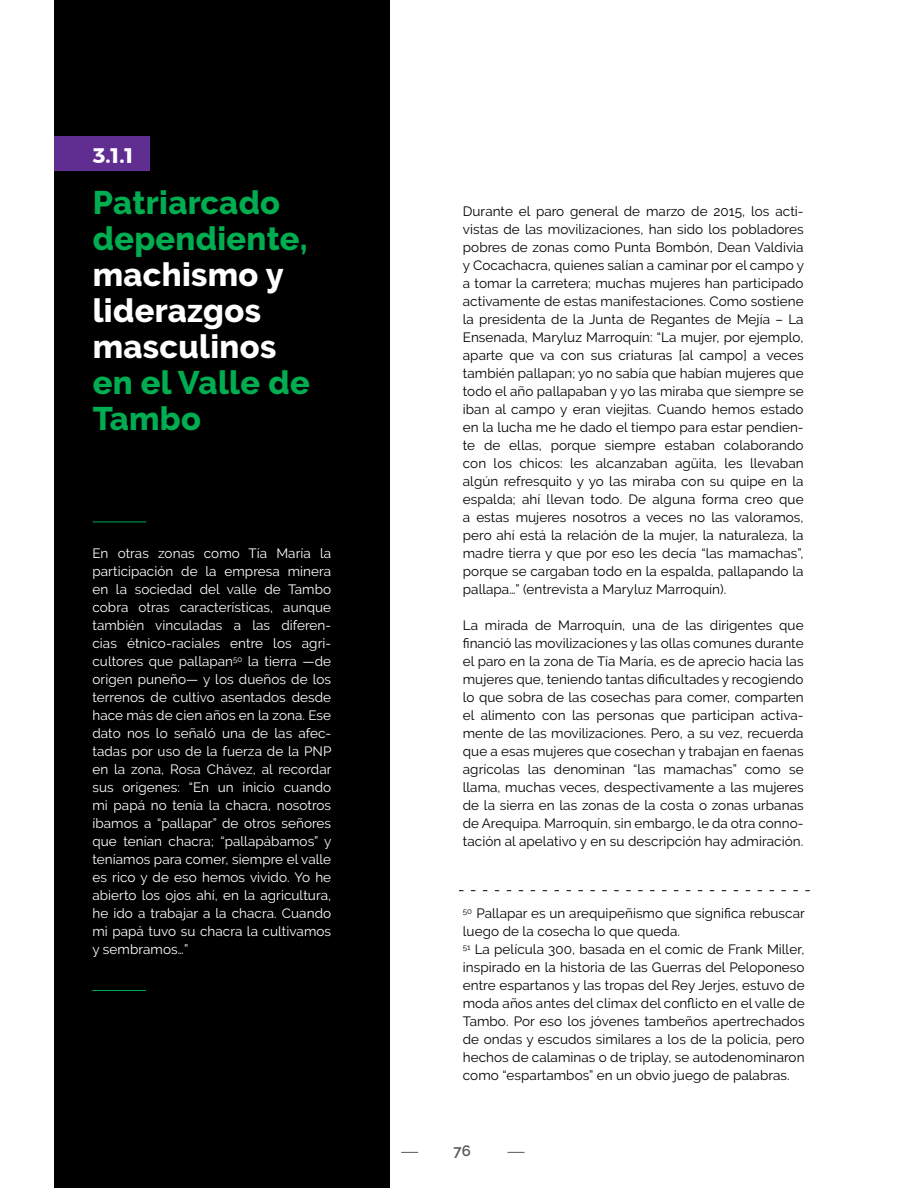
<style>
.page{position:relative;width:918px;height:1188px;background:#fff}
.page>*{position:absolute;margin:0;border:0;box-sizing:border-box;transform-origin:0 0}
.t1{font:800 32.55px/36px "Raleway";letter-spacing:.01em;color:#00ad50}
.t2{font:800 32.55px/36px "Raleway";letter-spacing:.01em;color:#fff}
.t3{font:700 21px "Montserrat";color:#fff}
.t4{font:600 15px "Raleway";color:#515a51}
.t5{font:13.5px/18px "Raleway";letter-spacing:.005em;color:#000;text-align:justify}
.t6{font:13.5px/18px "Raleway";letter-spacing:.005em;color:#fff;text-align:justify}
</style>
<div class="page">
<svg style="left:401px;top:1152px;width:17px;height:1px"></svg>
<svg style="left:508px;top:1152px;width:17px;height:1px"></svg>
<div style="left:54px;top:0;width:336px;height:1188px;background:#000"></div>
<hr style="left:93px;top:522px;width:53px;height:1px;background:#00ad50">
<hr style="left:92px;top:990px;width:54px;height:1px;background:#00ad50">
<div style="left:54px;top:137px;width:95px;height:34px;background:#602d91"></div>
<svg style="left:459px;top:890px;width:351px;height:1px"></svg>
<h2 class="t3" style="left:93px;top:139px;width:42px">3.1.1</h2>
<h1 class="t1" style="left:93px;top:184px;width:217px">Patriarcado dependiente,</h1>
<h1 class="t2" style="left:93px;top:256px;width:193px">machismo y liderazgos masculinos</h1>
<h1 class="t1" style="left:93px;top:364px;width:219px">en el Valle de<br>Tambo</h1>
<p class="t6" style="left:92px;top:544px;width:241px">En otras zonas como Tía María la participación de la empresa minera en la sociedad del valle de Tambo cobra otras características, aunque también vinculadas a las diferen&shy;cias étnico-raciales entre los agri&shy;cultores que pallapan<sup>50</sup> la tierra —de origen puneño— y los dueños de los terrenos de cultivo asentados desde hace más de cien años en la zona. Ese dato nos lo señaló una de las afec&shy;tadas por uso de la fuerza de la PNP en la zona, Rosa Chávez, al recordar sus orígenes: “En un inicio cuando mi papá no tenía la chacra, nosotros íbamos a “pallapar” de otros señores que tenían chacra; “pallapábamos” y teníamos para comer, siempre el valle es rico y de eso hemos vivido. Yo he abierto los ojos ahí, en la agricultura, he ido a trabajar a la chacra. Cuando mi papá tuvo su chacra la cultivamos y sembramos…”</p>
<p class="t5" style="left:463px;top:202px;width:343px">Durante el paro general de marzo de 2015, los acti&shy;vistas de las movilizaciones, han sido los pobladores pobres de zonas como Punta Bombón, Dean Valdivia y Cocachacra, quienes salían a caminar por el campo y a tomar la carretera; muchas mujeres han participado activamente de estas manifestaciones. Como sostiene la presidenta de la Junta de Regantes de Mejía – La Ensenada, Maryluz Marroquín: “La mujer, por ejemplo, aparte que va con sus criaturas [al campo] a veces también pallapan; yo no sabía que habían mujeres que todo el año pallapaban y yo las miraba que siempre se iban al campo y eran viejitas. Cuando hemos estado en la lucha me he dado el tiempo para estar pendien&shy;te de ellas, porque siempre estaban colaborando con los chicos: les alcanzaban agüita, les llevaban algún refresquito y yo las miraba con su quipe en la espalda; ahí llevan todo. De alguna forma creo que a estas mujeres nosotros a veces no las valoramos, pero ahí está la relación de la mujer, la naturaleza, la madre tierra y que por eso les decía “las mamachas”, porque se cargaban todo en la espalda, pallapando la pallapa…” (entrevista a Maryluz Marroquín).</p>
<p class="t5" style="left:463px;top:616px;width:342px">La mirada de Marroquín, una de las dirigentes que financió las movilizaciones y las ollas comunes durante el paro en la zona de Tía María, es de aprecio hacia las mujeres que, teniendo tantas dificultades y recogiendo lo que sobra de las cosechas para comer, comparten el alimento con las personas que participan activa&shy;mente de las movilizaciones. Pero, a su vez, recuerda que a esas mujeres que cosechan y trabajan en faenas agrícolas las denominan “las mamachas” como se llama, muchas veces, despectivamente a las mujeres de la sierra en las zonas de la costa o zonas urbanas de Arequipa. Marroquín, sin embargo, le da otra conno&shy;tación al apelativo y en su descripción hay admiración.</p>
<p class="t5" style="left:463px;top:904px;width:344px;text-align:left"><sup>50</sup> Pallapar es un arequipeñismo que significa rebuscar luego de la cosecha lo que queda.<br><sup>51</sup> La película 300, basada en el comic de Frank Miller, inspirado en la historia de las Guerras del Peloponeso entre espartanos y las tropas del Rey Jerjes, estuvo de moda años antes del clímax del conflicto en el valle de Tambo. Por eso los jóvenes tambeños apertrechados de ondas y escudos similares a los de la policía, pero hechos de calaminas o de triplay, se autodenominaron como “espartambos” en un obvio juego de palabras.</p>
<p class="t4" style="left:453px;top:1143px;width:19px">76</p>
</div>
